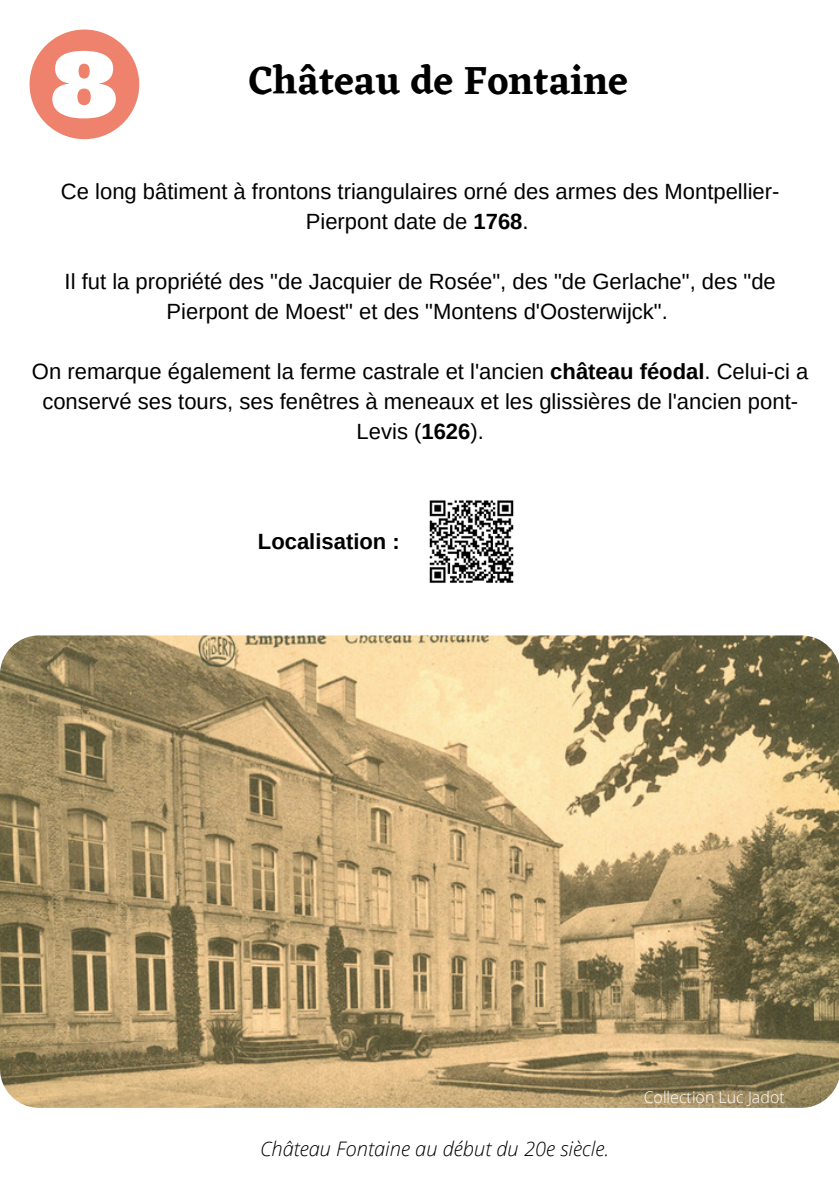
<style>
.page{position:relative;width:839px;height:1191px;background:#fff}
.page>*{position:absolute;margin:0;border:0;box-sizing:border-box;transform-origin:0 0}
.t1{font:600 40px "Eczar";color:#000}
.t2{font:22px/30px "Arimo";color:#000;text-align:center}
.t3{font:700 22px "Arimo";color:#000}
.t4{font:italic 300 20px "Open Sans";color:#000}
.t5{font:300 16px "Open Sans";color:#fff}
.s1{font-weight:700}
</style>
<div class="page">
<img style="left:0;top:635px;width:838px;height:473px;border-radius:39px">
<img style="left:429px;top:500px;width:85px;height:83px">
<svg style="left:30px;top:30px;width:109px;height:109px"></svg>
<p class="t1" style="left:249px;top:56px;width:380px">Château de Fontaine</p>
<p class="t2" style="left:61px;top:176px;width:720px">Ce long bâtiment à frontons triangulaires orné des armes des Montpellier-<br>Pierpont date de <span class="s1">1768</span>.</p>
<p class="t2" style="left:65px;top:267px;width:712px">Il fut la propriété des "de Jacquier de Rosée", des "de Gerlache", des "de<br>Pierpont de Moest" et des "Montens d'Oosterwijck".</p>
<p class="t2" style="left:32px;top:357px;width:778px">On remarque également la ferme castrale et l'ancien <span class="s1">château féodal</span>. Celui-ci a conservé ses tours, ses fenêtres à meneaux et les glissières de l'ancien pont-<br>Levis (<span class="s1">1626</span>).</p>
<p class="t3" style="left:258px;top:529px;width:143px">Localisation :</p>
<p class="t4" style="left:260px;top:1134px;width:351px">Château Fontaine au début du 20e siècle.</p>
<p class="t5" style="left:643px;top:1086px;width:142px">Collection Luc Jadot</p>
</div>
